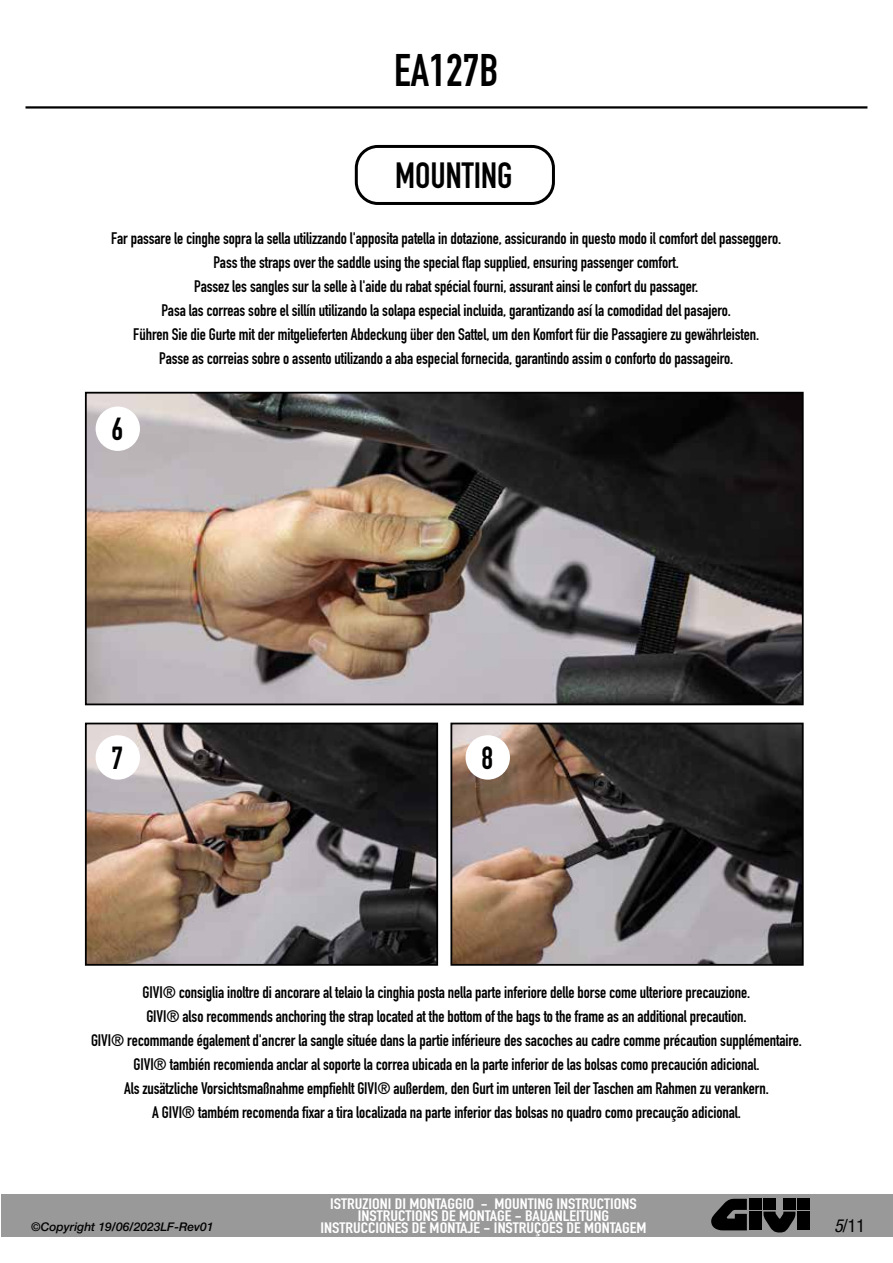
<style>
.page{position:relative;width:893px;height:1263px;background:#fff}
.page>*{position:absolute;margin:0;border:0;box-sizing:border-box;transform-origin:0 0}
.t1{font:45px "DIN Engschrift Std";color:#000}
.t2{font:36px "DIN Engschrift Std";color:#000}
.t3{font:31.5px "DIN Engschrift Std";color:#000}
.t4{font:condensed 18px "Helvetica Neue LT Std";color:#000}
.t5{font:16.5px/24px "DIN Engschrift Std";letter-spacing:-.005em;color:#000;text-align:center}
.t6{font:15px/12px "DIN Engschrift Std";color:#fff;text-align:center;scale:1.2 1}
.t7{font:italic 500 12px "Helvetica Neue LT Std";color:#000}
.s1{font-style:italic}
</style>
<div class="page">
<img style="left:453px;top:726px;width:348px;height:237px">
<div style="left:450px;top:723px;width:354px;height:243px;border:2px solid #000"></div>
<img style="left:88px;top:726px;width:347px;height:237px">
<div style="left:85px;top:723px;width:353px;height:243px;border:2px solid #000"></div>
<div style="left:96px;top:735px;width:44px;height:45px;background:#fff;border-radius:50%"></div>
<img style="left:88px;top:395px;width:713px;height:307px">
<div style="left:85px;top:392px;width:719px;height:313px;border:2px solid #000"></div>
<div style="left:96px;top:406px;width:44px;height:45px;background:#fff;border-radius:50%"></div>
<div style="left:466px;top:735px;width:44px;height:45px;background:#fff;border-radius:50%"></div>
<div style="left:355px;top:145px;width:200px;height:60px;border:3px solid #000;border-radius:22px"></div>
<div style="left:1px;top:1194px;width:891px;height:43px;background:#999"></div>
<hr style="left:26px;top:106px;width:841px;height:3px;background:#000">
<svg style="left:711px;top:1199px;width:36px;height:31px"></svg>
<div style="left:749px;top:1199px;width:12px;height:11px;background:#000"></div>
<div style="left:749px;top:1211px;width:12px;height:19px;background:#000"></div>
<div style="left:798px;top:1199px;width:12px;height:11px;background:#000"></div>
<div style="left:798px;top:1211px;width:12px;height:19px;background:#000"></div>
<div style="left:763px;top:1199px;width:13px;height:11px;background:#000"></div>
<div style="left:783px;top:1199px;width:12px;height:11px;background:#000"></div>
<svg style="left:763px;top:1211px;width:32px;height:21px"></svg>
<h1 class="t1" style="left:394px;top:44px;width:106px">EA127B</h1>
<h2 class="t2" style="left:395px;top:154px;width:119px">MOUNTING</h2>
<p class="t5" style="left:111px;top:226px;width:671px">Far passare le cinghe sopra la sella utilizzando l'apposita patella in dotazione, assicurando in questo modo il comfort del passeggero.<br>Pass the straps over the saddle using the special flap supplied, ensuring passenger comfort.<br>Passez les sangles sur la selle à l'aide du rabat spécial fourni, assurant ainsi le confort du passager.<br>Pasa las correas sobre el sillín utilizando la solapa especial incluida, garantizando así la comodidad del pasajero.<br>Führen Sie die Gurte mit der mitgelieferten Abdeckung über den Sattel, um den Komfort für die Passagiere zu gewährleisten.<br>Passe as correias sobre o assento utilizando a aba especial fornecida, garantindo assim o conforto do passageiro.</p>
<h3 class="t3" style="left:111px;top:410px;width:13px">6</h3>
<h3 class="t3" style="left:111px;top:739px;width:13px">7</h3>
<h3 class="t3" style="left:481px;top:739px;width:13px">8</h3>
<p class="t5" style="left:91px;top:980px;width:712px">GIVI® consiglia inoltre di ancorare al telaio la cinghia posta nella parte inferiore delle borse come ulteriore precauzione.<br>GIVI® also recommends anchoring the strap located at the bottom of the bags to the frame as an additional precaution.<br>GIVI® recommande également d'ancrer la sangle située dans la partie inférieure des sacoches au cadre comme précaution supplémentaire.<br>GIVI® también recomienda anclar al soporte la correa ubicada en la parte inferior de las bolsas como precaución adicional.<br>Als zusätzliche Vorsichtsmaßnahme empfiehlt GIVI® außerdem, den Gurt im unteren Teil der Taschen am Rahmen zu verankern.<br>A GIVI® também recomenda fixar a tira localizada na parte inferior das bolsas no quadro como precaução adicional.</p>
<p class="t6" style="left:320px;top:1197px;width:273px">ISTRUZIONI DI MONTAGGIO - MOUNTING INSTRUCTIONS<br>INSTRUCTIONS DE MONTAGE - BAUANLEITUNG<br>INSTRUCCIONES DE MONTAJE - INSTRUÇÕES DE MONTAGEM</p>
<p class="t7" style="left:31px;top:1220px;width:184px">©Copyright 19/06/2023LF-Rev01</p>
<p class="t4" style="left:834px;top:1215px;width:32px"><span class="s1">5</span>/11</p>
</div>
